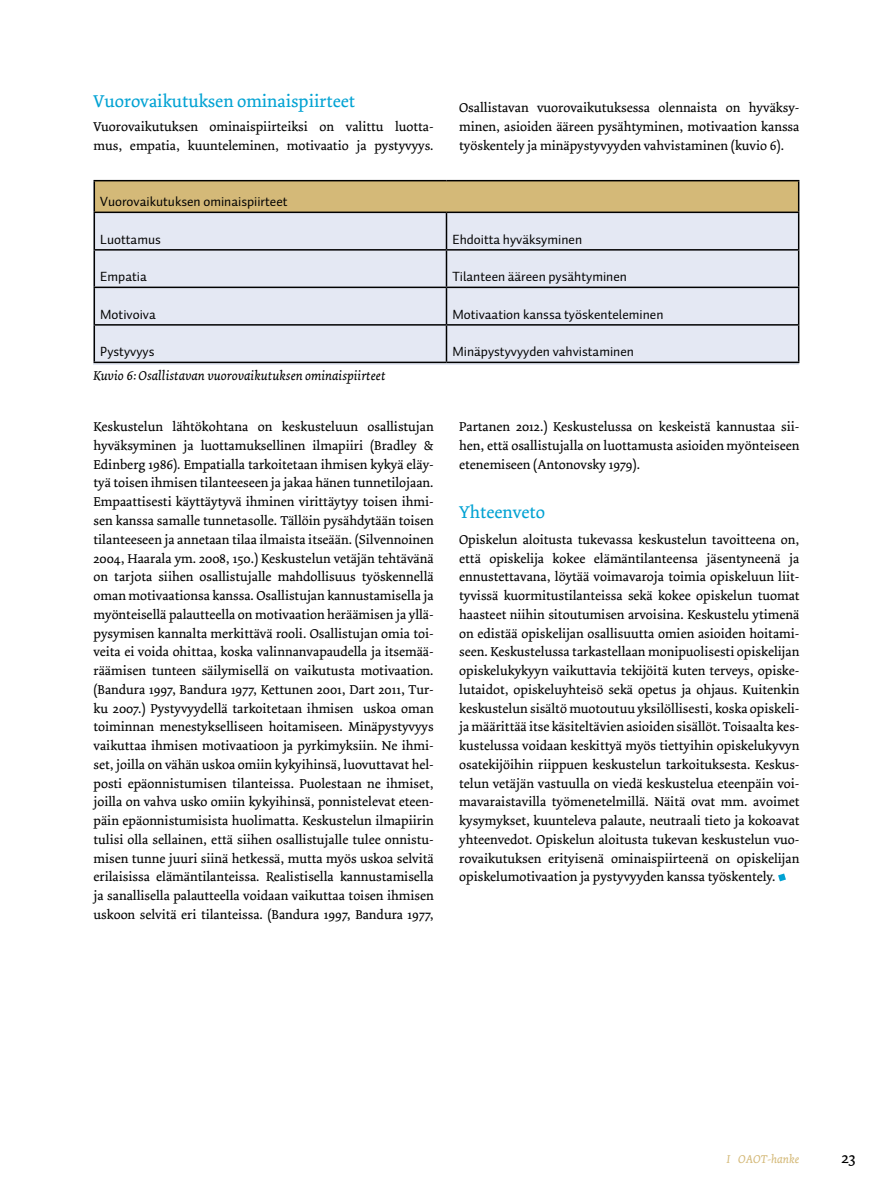
<style>
.page{position:relative;width:893px;height:1191px;background:#fff}
.page>*{position:absolute;margin:0;border:0;box-sizing:border-box;transform-origin:0 0}
.väliotsikko{font:18px "Dolly";color:#00a2d3}
.t1{font:16.5px "Dolly";color:#000}
.Leipis_ennen_väliots{font:13.5px/18.8px "Dolly";color:#000;text-align:justify}
.Leipis{font:13.5px/18.8px "Dolly";color:#000;text-align:justify}
.Lähdeluettelo{font:13.5px "Auto 2";color:#000}
.Valkoinen_kuvateksti{font:italic 13.5px "Dolly";color:#000}
.t2{font:italic 12px "Dolly";color:#d4b978}
</style>
<div class="page">
<div style="left:94px;top:180px;width:705px;height:184px;background:#e4e8f3"></div>
<div style="left:94px;top:181px;width:705px;height:31px;background:#d4b978"></div>
<hr style="left:94px;top:180px;width:352px;height:1px;background:#000">
<hr style="left:94px;top:181px;width:1px;height:31px;background:#000">
<hr style="left:446px;top:180px;width:353px;height:1px;background:#000">
<hr style="left:798px;top:181px;width:1px;height:31px;background:#000">
<hr style="left:94px;top:212px;width:352px;height:1px;background:#000">
<hr style="left:94px;top:213px;width:1px;height:36px;background:#000">
<hr style="left:446px;top:212px;width:353px;height:1px;background:#000">
<hr style="left:446px;top:213px;width:1px;height:36px;background:#000">
<hr style="left:798px;top:213px;width:1px;height:36px;background:#000">
<hr style="left:94px;top:249px;width:352px;height:2px;background:#000">
<hr style="left:94px;top:251px;width:1px;height:36px;background:#000">
<hr style="left:446px;top:249px;width:353px;height:2px;background:#000">
<hr style="left:446px;top:251px;width:1px;height:36px;background:#000">
<hr style="left:798px;top:251px;width:1px;height:36px;background:#000">
<hr style="left:94px;top:287px;width:352px;height:1px;background:#000">
<hr style="left:94px;top:288px;width:1px;height:36px;background:#000">
<hr style="left:446px;top:287px;width:353px;height:1px;background:#000">
<hr style="left:446px;top:288px;width:1px;height:36px;background:#000">
<hr style="left:798px;top:288px;width:1px;height:36px;background:#000">
<hr style="left:94px;top:324px;width:352px;height:2px;background:#000">
<hr style="left:94px;top:326px;width:1px;height:36px;background:#000">
<hr style="left:446px;top:324px;width:353px;height:2px;background:#000">
<hr style="left:446px;top:326px;width:1px;height:36px;background:#000">
<hr style="left:798px;top:326px;width:1px;height:36px;background:#000">
<hr style="left:94px;top:362px;width:352px;height:1px;background:#000">
<hr style="left:446px;top:362px;width:353px;height:1px;background:#000">
<svg style="left:778px;top:873px;width:8px;height:8px"></svg>
<p class="väliotsikko" style="left:94px;top:90px;width:263px">Vuorovaikutuksen ominaispiirteet</p>
<p class="Leipis_ennen_väliots" style="left:94px;top:117px;width:342px">Vuorovaikutuksen ominaispiirteiksi on valittu luotta&shy;mus, empatia, kuunteleminen, motivaatio ja pystyvyys.</p>
<p class="Leipis_ennen_väliots" style="left:459px;top:99px;width:342px">Osallistavan vuorovaikutuksessa olennaista on hyväksy&shy;minen, asioiden ääreen pysähtyminen, motivaation kanssa työskentely ja minäpystyvyyden vahvistaminen (kuvio 6).</p>
<p class="Lähdeluettelo" style="left:100px;top:193px;width:189px">Vuorovaikutuksen ominaispiirteet</p>
<p class="Lähdeluettelo" style="left:100px;top:231px;width:62px">Luottamus</p>
<p class="Lähdeluettelo" style="left:452px;top:231px;width:131px">Ehdoitta hyväksyminen</p>
<p class="Lähdeluettelo" style="left:100px;top:268px;width:48px">Empatia</p>
<p class="Lähdeluettelo" style="left:452px;top:268px;width:176px">Tilanteen ääreen pysähtyminen</p>
<p class="Lähdeluettelo" style="left:100px;top:306px;width:57px">Motivoiva</p>
<p class="Lähdeluettelo" style="left:452px;top:306px;width:213px">Motivaation kanssa työskenteleminen</p>
<p class="Lähdeluettelo" style="left:100px;top:343px;width:56px">Pystyvyys</p>
<p class="Lähdeluettelo" style="left:452px;top:343px;width:183px">Minäpystyvyyden vahvistaminen</p>
<p class="Valkoinen_kuvateksti" style="left:94px;top:367px;width:293px">Kuvio 6: Osallistavan vuorovaikutuksen ominaispiirteet</p>
<p class="Leipis_ennen_väliots" style="left:94px;top:417px;width:342px">Keskustelun lähtökohtana on keskusteluun osallistujan hyväksyminen ja luottamuksellinen ilmapiiri (Bradley &amp; Edinberg 1986). Empatialla tarkoitetaan ihmisen kykyä eläy&shy;tyä toisen ihmisen tilanteeseen ja jakaa hänen tunnetilojaan.<br>Empaattisesti käyttäytyvä ihminen virittäytyy toisen ihmi&shy;sen kanssa samalle tunnetasolle. Tällöin pysähdytään toisen tilanteeseen ja annetaan tilaa ilmaista itseään. (Silvennoinen 2004, Haarala ym. 2008, 150.) Keskustelun vetäjän tehtävänä on tarjota siihen osallistujalle mahdollisuus työskennellä oman motivaationsa kanssa. Osallistujan kannustamisella ja myönteisellä palautteella on motivaation heräämisen ja yllä&shy;pysymisen kannalta merkittävä rooli. Osallistujan omia toi&shy;veita ei voida ohittaa, koska valinnanvapaudella ja itsemää&shy;räämisen tunteen säilymisellä on vaikutusta motivaation. (Bandura 1997, Bandura 1977, Kettunen 2001, Dart 2011, Tur&shy;ku 2007.) Pystyvyydellä tarkoitetaan ihmisen uskoa oman toiminnan menestykselliseen hoitamiseen. Minäpystyvyys vaikuttaa ihmisen motivaatioon ja pyrkimyksiin. Ne ihmi&shy;set, joilla on vähän uskoa omiin kykyihinsä, luovuttavat hel&shy;posti epäonnistumisen tilanteissa. Puolestaan ne ihmiset, joilla on vahva usko omiin kykyihinsä, ponnistelevat eteen&shy;päin epäonnistumisista huolimatta. Keskustelun ilmapiirin tulisi olla sellainen, että siihen osallistujalle tulee onnistu&shy;misen tunne juuri siinä hetkessä, mutta myös uskoa selvitä erilaisissa elämäntilanteissa. Realistisella kannustamisella ja sanallisella palautteella voidaan vaikuttaa toisen ihmisen uskoon selvitä eri tilanteissa. (Bandura 1997, Bandura 1977,</p>
<p class="Leipis_ennen_väliots" style="left:459px;top:417px;width:342px">Partanen 2012.) Keskustelussa on keskeistä kannustaa sii&shy;hen, että osallistujalla on luottamusta asioiden myönteiseen etenemiseen (Antonovsky 1979).</p>
<p class="väliotsikko" style="left:459px;top:501px;width:87px">Yhteenveto</p>
<p class="Leipis" style="left:459px;top:530px;width:342px">Opiskelun aloitusta tukevassa keskustelun tavoitteena on, että opiskelija kokee elämäntilanteensa jäsentyneenä ja ennustettavana, löytää voimavaroja toimia opiskeluun liit&shy;tyvissä kuormitustilanteissa sekä kokee opiskelun tuomat haasteet niihin sitoutumisen arvoisina. Keskustelu ytimenä on edistää opiskelijan osallisuutta omien asioiden hoitami&shy;seen. Keskustelussa tarkastellaan monipuolisesti opiskelijan opiskelukykyyn vaikuttavia tekijöitä kuten terveys, opiske&shy;lutaidot, opiskeluyhteisö sekä opetus ja ohjaus. Kuitenkin keskustelun sisältö muotoutuu yksilöllisesti, koska opiskeli&shy;ja määrittää itse käsiteltävien asioiden sisällöt. Toisaalta kes&shy;kustelussa voidaan keskittyä myös tiettyihin opiskelukyvyn osatekijöihin riippuen keskustelun tarkoituksesta. Keskus&shy;telun vetäjän vastuulla on viedä keskustelua eteenpäin voi&shy;mavaraistavilla työmenetelmillä. Näitä ovat mm. avoimet kysymykset, kuunteleva palaute, neutraali tieto ja kokoavat yhteenvedot. Opiskelun aloitusta tukevan keskustelun vuo&shy;rovaikutuksen erityisenä ominaispiirteenä on opiskelijan opiskelumotivaation ja pystyvyyden kanssa työskentely.</p>
<p class="t2" style="left:727px;top:1151px;width:74px">I OAOT-hanke</p>
<p class="t1" style="left:841px;top:1147px;width:16px">23</p>
</div>
